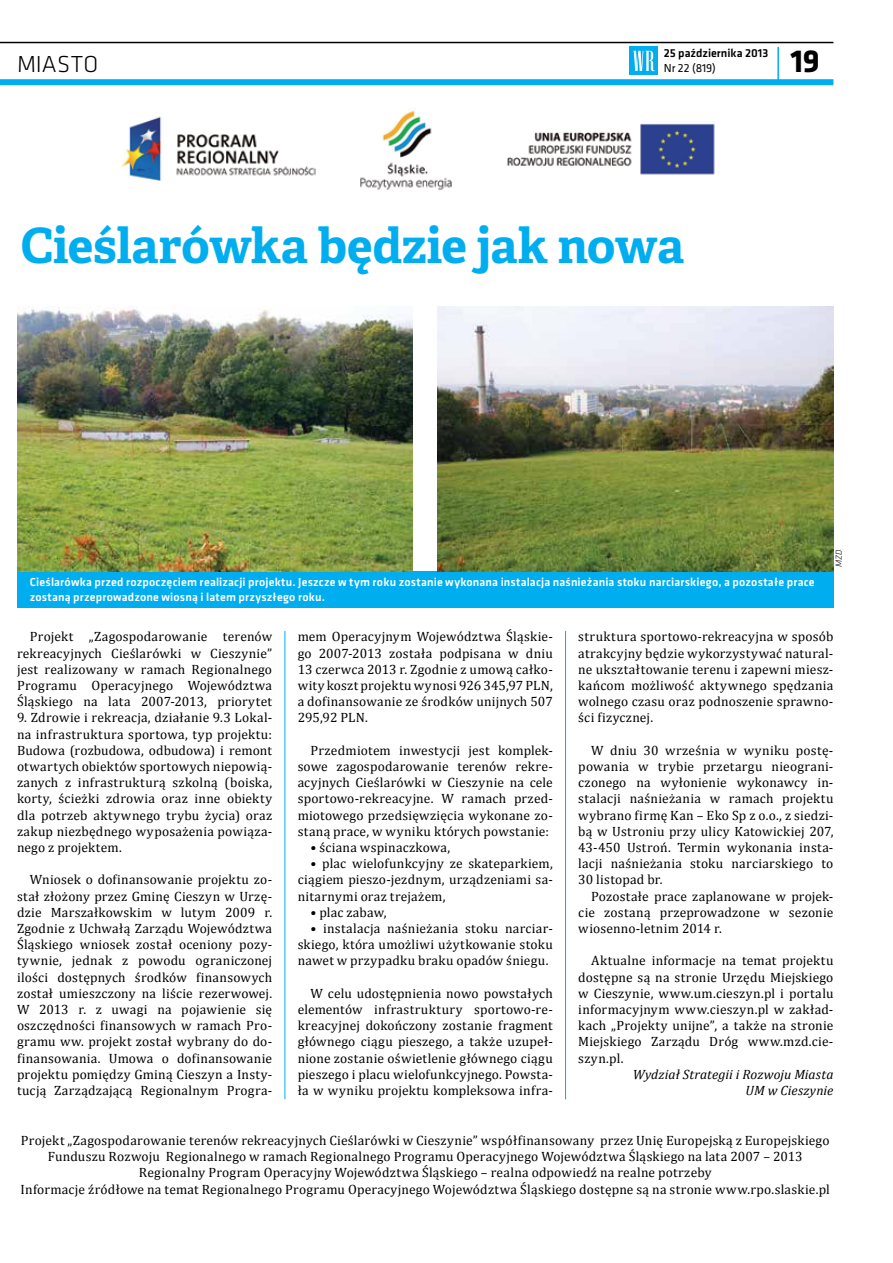
<style>
.page{position:relative;width:893px;height:1263px;background:#fff}
.page>*{position:absolute;margin:0;border:0;box-sizing:border-box;transform-origin:0 0}
.t1{font:700 48.6px "Adelle Basic";letter-spacing:-.005em;color:#00aeef}
.t2{font:700 33px "Klavika";color:#000}
.t3{font:300 24px "Klavika";letter-spacing:.005em;color:#000}
.t4{font:13.5px/16.2px "Cambria";letter-spacing:.015em;color:#000;text-align:justify}
.t5{font:italic 13.5px/16.2px "Cambria";letter-spacing:.005em;color:#000;text-align:right}
.t6{font:500 12px/14.4px "Klavika";letter-spacing:.015em;color:#fff}
.t7{font:500 12px "Klavika";color:#000}
.t8{font:12px "Klavika";color:#000}
.t9{font:italic 300 9px "Klavika";color:#000}
</style>
<div class="page">
<hr style="left:0;top:42px;width:833px;height:1px;background:#000">
<div style="left:0;top:79px;width:833px;height:6px;background:#00aeef"></div>
<hr style="left:777px;top:47px;width:2px;height:35px;background:#00aeef">
<div style="left:630px;top:47px;width:28px;height:28px;background:#00aeef"></div>
<svg style="left:633px;top:51px;width:22px;height:20px"></svg>
<div style="left:17px;top:572px;width:816px;height:36px;background:#00aeef"></div>
<img style="left:438px;top:307px;width:395px;height:265px">
<img style="left:17px;top:307px;width:395px;height:265px">
<img style="left:121px;top:109px;width:594px;height:81px">
<hr style="left:285px;top:631px;width:1px;height:468px;background:#00aeef">
<hr style="left:565px;top:631px;width:1px;height:468px;background:#00aeef">
<p class="t7" style="left:664px;top:45px;width:106px">25 października 2013</p>
<h3 class="t3" style="left:17px;top:49px;width:83px">MIASTO</h3>
<p class="t8" style="left:664px;top:60px;width:54px">Nr 22 (819)</p>
<h2 class="t2" style="left:790px;top:37px;width:31px">19</h2>
<h1 class="t1" style="left:21px;top:215px;width:665px">Cieślarówka będzie jak nowa</h1>
<p class="t9" style="left:833px;top:567px;width:19px;rotate:-90deg">MZD</p>
<p class="t6" style="left:30px;top:575px;width:786px">Cieślarówka przed rozpoczęciem realizacji projektu. Jeszcze w tym roku zostanie wykonana instalacja naśnieżania stoku narciarskiego, a pozostałe prace zostaną przeprowadzone wiosną i latem przyszłego roku.</p>
<p class="t4" style="left:17px;top:629px;width:257px;text-indent:13px">Projekt „Zagospodarowanie terenów rekreacyjnych Cieślarówki w Cieszynie” jest realizowany w ramach Regionalnego Programu Operacyjnego Województwa Śląskiego na lata 2007-2013, priorytet</p>
<p class="t4" style="left:17px;top:710px;width:257px">9. Zdrowie i rekreacja, działanie 9.3 Lokal&shy;na infrastruktura sportowa, typ projektu:<br>Budowa (rozbudowa, odbudowa) i remont otwartych obiektów sportowych niepowią&shy;zanych z infrastrukturą szkolną (boiska, korty, ścieżki zdrowia oraz inne obiekty dla potrzeb aktywnego trybu życia) oraz zakup niezbędnego wyposażenia powiąza&shy;nego z projektem.</p>
<p class="t4" style="left:17px;top:872px;width:257px;text-indent:13px">Wniosek o dofinansowanie projektu zo&shy;stał złożony przez Gminę Cieszyn w Urzę&shy;dzie Marszałkowskim w lutym 2009 r.<br>Zgodnie z Uchwałą Zarządu Województwa Śląskiego wniosek został oceniony pozy&shy;tywnie, jednak z powodu ograniczonej ilości dostępnych środków finansowych został umieszczony na liście rezerwowej.<br>W 2013 r. z uwagi na pojawienie się oszczędności finansowych w ramach Pro&shy;gramu ww. projekt został wybrany do do&shy;finansowania. Umowa o dofinansowanie projektu pomiędzy Gminą Cieszyn a Insty&shy;tucją Zarządzającą Regionalnym Progra-</p>
<p class="t4" style="left:298px;top:629px;width:257px">mem Operacyjnym Województwa Śląskie&shy;go 2007-2013 została podpisana w dniu 13 czerwca 2013 r. Zgodnie z umową całko&shy;wity koszt projektu wynosi 926 345,97 PLN, a dofinansowanie ze środków unijnych 507<br>295,92 PLN.</p>
<p class="t4" style="left:298px;top:742px;width:257px;text-indent:13px">Przedmiotem inwestycji jest komplek&shy;sowe zagospodarowanie terenów rekre&shy;acyjnych Cieślarówki w Cieszynie na cele sportowo-rekreacyjne. W ramach przed&shy;miotowego przedsięwzięcia wykonane zo&shy;staną prace, w wyniku których powstanie:</p>
<p class="t4" style="left:310px;top:839px;width:141px">• ściana wspinaczkowa,</p>
<p class="t4" style="left:298px;top:855px;width:257px;text-indent:13px">• plac wielofunkcyjny ze skateparkiem, ciągiem pieszo-jezdnym, urządzeniami sa&shy;nitarnymi oraz trejażem,</p>
<p class="t4" style="left:310px;top:904px;width:78px">• plac zabaw,</p>
<p class="t4" style="left:298px;top:920px;width:257px;text-indent:13px">• instalacja naśnieżania stoku narciar&shy;skiego, która umożliwi użytkowanie stoku nawet w przypadku braku opadów śniegu.</p>
<p class="t4" style="left:298px;top:985px;width:257px;text-indent:13px">W celu udostępnienia nowo powstałych elementów infrastruktury sportowo-re&shy;kreacyjnej dokończony zostanie fragment głównego ciągu pieszego, a także uzupeł&shy;nione zostanie oświetlenie głównego ciągu pieszego i placu wielofunkcyjnego. Powsta&shy;ła w wyniku projektu kompleksowa infra-</p>
<p class="t4" style="left:21px;top:1132px;width:811px;text-align:center">Projekt „Zagospodarowanie terenów rekreacyjnych Cieślarówki w Cieszynie” współfinansowany przez Unię Europejską z Europejskiego Funduszu Rozwoju Regionalnego w ramach Regionalnego Programu Operacyjnego Województwa Śląskiego na lata 2007 – 2013<br>Regionalny Program Operacyjny Województwa Śląskiego – realna odpowiedź na realne potrzeby<br>Informacje źródłowe na temat Regionalnego Programu Operacyjnego Województwa Śląskiego dostępne są na stronie www.rpo.slaskie.pl</p>
<p class="t4" style="left:578px;top:629px;width:257px">struktura sportowo-rekreacyjna w sposób atrakcyjny będzie wykorzystywać natural&shy;ne ukształtowanie terenu i zapewni miesz&shy;kańcom możliwość aktywnego spędzania wolnego czasu oraz podnoszenie sprawno&shy;ści fizycznej.</p>
<p class="t4" style="left:578px;top:742px;width:257px;text-indent:13px">W dniu 30 września w wyniku postę&shy;powania w trybie przetargu nieograni&shy;czonego na wyłonienie wykonawcy in&shy;stalacji naśnieżania w ramach projektu wybrano firmę Kan – Eko Sp z o.o., z siedzi&shy;bą w Ustroniu przy ulicy Katowickiej 207, 43-450 Ustroń. Termin wykonania insta&shy;lacji naśnieżania stoku narciarskiego to 30 listopad br.</p>
<p class="t4" style="left:578px;top:888px;width:257px;text-indent:13px">Pozostałe prace zaplanowane w projek&shy;cie zostaną przeprowadzone w sezonie wiosenno-letnim 2014 r.</p>
<p class="t4" style="left:578px;top:953px;width:257px;text-indent:13px">Aktualne informacje na temat projektu dostępne są na stronie Urzędu Miejskiego w Cieszynie, www.um.cieszyn.pl i portalu informacyjnym www.cieszyn.pl w zakład&shy;kach „Projekty unijne”, a także na stronie Miejskiego Zarządu Dróg www.mzd.cie&shy;szyn.pl.</p>
<p class="t5" style="left:633px;top:1066px;width:202px">Wydział Strategii i Rozwoju Miasta<br>UM w Cieszynie</p>
</div>
